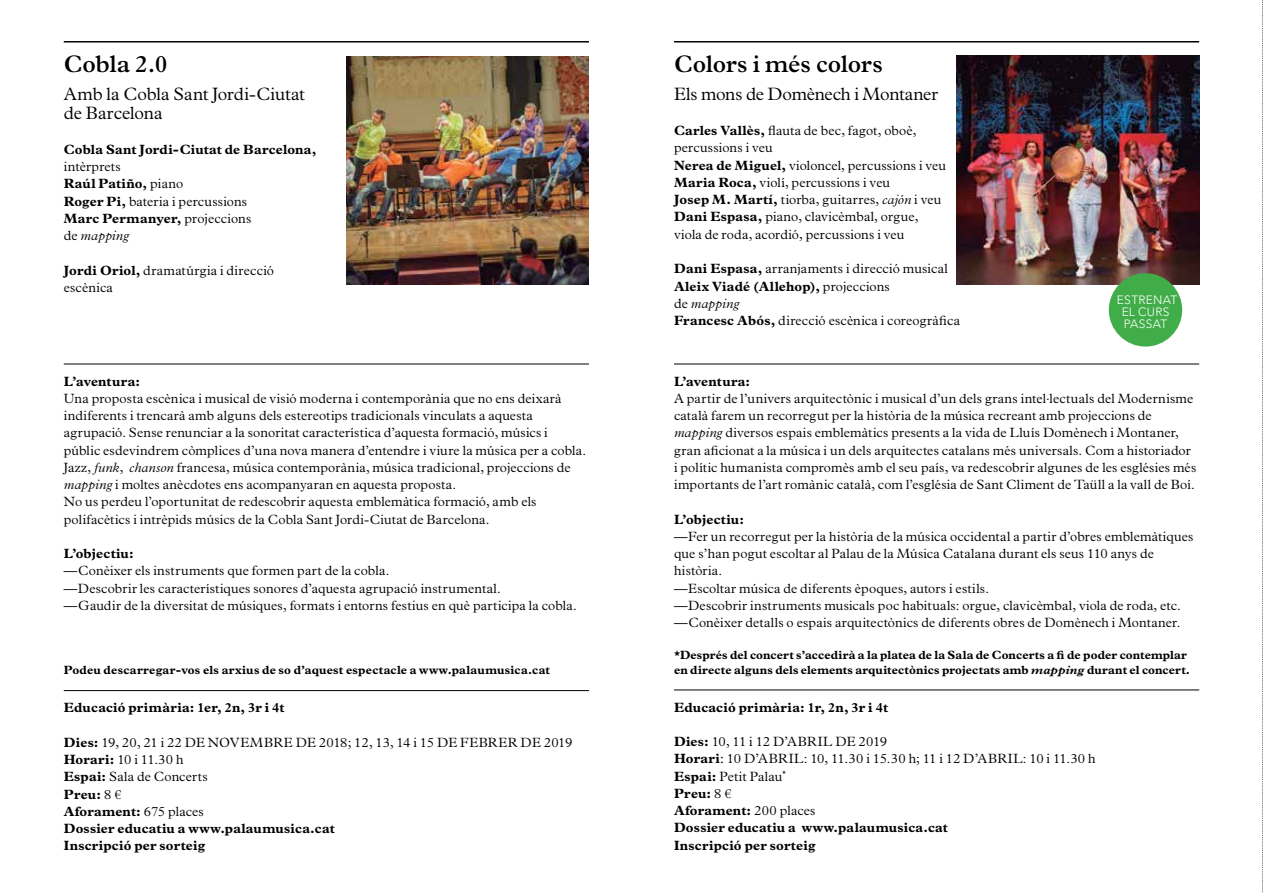
<style>
.page{position:relative;width:1263px;height:893px;background:#fff}
.page>*{position:absolute;margin:0;border:0;box-sizing:border-box;transform-origin:0 0}
.t1{font:600 24px "Plantin Std";letter-spacing:-.005em;color:#000}
.t2{font:300 18px/19.5px "Plantin Std";letter-spacing:-.01em;color:#000}
.t3{font:300 13.5px/17.2px "Plantin Std";letter-spacing:.01em;color:#000}
.t4{font:700 13.5px/17.2px "Plantin Std";letter-spacing:.015em;color:#000}
.t5{font:300 13.5px "Plantin Std";letter-spacing:-.025em;color:#000}
.t6{font:700 12px/15px "Plantin Std";letter-spacing:.01em;color:#000}
.t7{font:300 12px/12px "Avenir LT Std";letter-spacing:.02em;color:#fff;text-align:center}
.s1{font-weight:700}
.s2{font-style:italic}
.s3{font-weight:300}
.s4{font-weight:400}
</style>
<div class="page">
<hr style="left:674px;top:41px;width:525px;height:2px;background:#000">
<hr style="left:674px;top:364px;width:525px;height:1px;background:#000">
<hr style="left:674px;top:690px;width:525px;height:1px;background:#000">
<img style="left:957px;top:55px;width:242px;height:230px">
<svg style="left:1262px;top:0;width:1px;height:893px"></svg>
<div style="left:1109px;top:273px;width:73px;height:74px;background:#41ad49;border-radius:50%"></div>
<hr style="left:64px;top:41px;width:525px;height:2px;background:#000">
<hr style="left:64px;top:364px;width:525px;height:1px;background:#000">
<hr style="left:64px;top:690px;width:525px;height:1px;background:#000">
<img style="left:347px;top:56px;width:242px;height:229px">
<h1 class="t1" style="left:64px;top:50px;width:105px">Cobla 2.0</h1>
<h2 class="t2" style="left:64px;top:84px;width:243px">Amb la Cobla Sant Jordi-Ciutat de Barcelona</h2>
<p class="t4" style="left:64px;top:141px;width:254px">Cobla Sant Jordi-Ciutat de Barcelona,</p>
<p class="t3" style="left:64px;top:158px;width:189px">intèrprets<br><span class="s1">Raúl Patiño,</span> piano<br><span class="s1">Roger Pi,</span> bateria i percussions<br><span class="s1">Marc Permanyer,</span> projeccions de <span class="s2">mapping</span></p>
<p class="t3" style="left:64px;top:262px;width:212px"><span class="s1">Jordi Oriol,</span> dramatúrgia i direcció escènica</p>
<p class="t4" style="left:64px;top:372px;width:78px">L’aventura:</p>
<p class="t3" style="left:64px;top:390px;width:524px">Una proposta escènica i musical de visió moderna i contemporània que no ens deixarà indiferents i trencarà amb alguns dels estereotips tradicionals vinculats a aquesta agrupació. Sense renunciar a la sonoritat característica d’aquesta formació, músics i públic esdevindrem còmplices d’una nova manera d’entendre i viure la música per a cobla.<br>Jazz, <span class="s2">funk</span>, <span class="s2">chanson</span> francesa, música contemporània, música tradicional, projeccions de <span class="s2">mapping</span> i moltes anècdotes ens acompanyaran en aquesta proposta.<br>No us perdeu l’oportunitat de redescobrir aquesta emblemàtica formació, amb els polifacètics i intrèpids músics de la Cobla Sant Jordi-Ciutat de Barcelona.</p>
<p class="t4" style="left:64px;top:545px;width:72px">L’objectiu:</p>
<p class="t3" style="left:64px;top:562px;width:514px">—Conèixer els instruments que formen part de la cobla.<br>—Descobrir les característiques sonores d’aquesta agrupació instrumental.<br>—Gaudir de la diversitat de músiques, formats i entorns festius en què participa la cobla.</p>
<p class="t6" style="left:64px;top:663px;width:488px">Podeu descarregar-vos els arxius de so d’aquest espectacle a www.palaumusica.cat</p>
<p class="t4" style="left:64px;top:699px;width:222px">Educació primària: 1er, 2n, 3r i 4t</p>
<p class="t3" style="left:64px;top:734px;width:167px"><span class="s1">Dies:</span> 19, 20, 21 i 22 de novembre</p>
<p class="t5" style="left:296px;top:734px;width:176px">de 2018; 12, 13, 14 i 15 de febrer</p>
<p class="t3" style="left:521px;top:734px;width:53px">de 2019</p>
<p class="t4" style="left:64px;top:751px;width:272px">Horari: <span class="s3">10 i 11.30 h<br></span>Espai: <span class="s3">Sala de Concerts<br></span>Preu: <span class="s3">8 €<br></span>Aforament: <span class="s3">675 places<br></span>Dossier educatiu a www.palaumusica.cat<br>Inscripció per sorteig</p>
<h1 class="t1" style="left:674px;top:50px;width:210px">Colors i més colors</h1>
<h2 class="t2" style="left:674px;top:84px;width:266px">Els mons de Domènech i Montaner</h2>
<p class="t3" style="left:674px;top:122px;width:273px"><span class="s1">Carles Vallès,</span> flauta de bec, fagot, oboè, percussions i veu<br><span class="s1">Nerea de Miguel,</span> violoncel, percussions i veu <span class="s1">Maria Roca,</span> violí, percussions i veu<br><span class="s1">Josep M. Martí,</span> tiorba, guitarres, <span class="s2">cajón</span> i veu <span class="s1">Dani Espasa,</span> piano, clavicèmbal, orgue, viola de roda, acordió, percussions i veu</p>
<p class="t3" style="left:674px;top:260px;width:288px"><span class="s1">Dani Espasa,</span> arranjaments i direcció musical <span class="s1">Aleix Viadé (Allehop),</span> projeccions<br>de <span class="s2">mapping<br></span><span class="s1">Francesc Abós,</span> direcció escènica i coreogràfica</p>
<p class="t7" style="left:1117px;top:294px;width:62px">ESTRENAT<br>EL CURS<br>PASSAT</p>
<p class="t4" style="left:674px;top:372px;width:78px">L’aventura:</p>
<p class="t3" style="left:674px;top:390px;width:524px">A partir de l’univers arquitectònic i musical d’un dels grans intel·lectuals del Modernisme català farem un recorregut per la història de la música recreant amb projeccions de <span class="s2">mapping</span> diversos espais emblemàtics presents a la vida de Lluís Domènech i Montaner, gran aficionat a la música i un dels arquitectes catalans més universals. Com a historiador i polític humanista compromès amb el seu país, va redescobrir algunes de les esglésies més importants de l’art romànic català, com l’església de Sant Climent de Taüll a la vall de Boí.</p>
<p class="t4" style="left:674px;top:510px;width:72px">L’objectiu:</p>
<p class="t3" style="left:674px;top:528px;width:521px">—Fer un recorregut per la història de la música occidental a partir d’obres emblemàtiques que s’han pogut escoltar al Palau de la Música Catalana durant els seus 110 anys de història.<br>—Escoltar música de diferents èpoques, autors i estils.<br>—Descobrir instruments musicals poc habituals: orgue, clavicèmbal, viola de roda, etc. —Conèixer detalls o espais arquitectònics de diferents obres de Domènech i Montaner.</p>
<p class="t6" style="left:674px;top:648px;width:517px">*Després del concert s’accedirà a la platea de la Sala de Concerts a fi de poder contemplar en directe alguns dels elements arquitectònics projectats amb <span class="s2">mapping</span> durant el concert.</p>
<p class="t4" style="left:674px;top:698px;width:216px">Educació primària: 1r, 2n, 3r i 4t</p>
<p class="t3" style="left:674px;top:733px;width:124px"><span class="s1">Dies:</span> 10, 11 i 12 d’abril</p>
<p class="t3" style="left:835px;top:733px;width:53px">de 2019</p>
<p class="t3" style="left:674px;top:750px;width:95px"><span class="s1">Horari</span><span class="s4">:</span> 10 d ’abril</p>
<p class="t5" style="left:804px;top:751px;width:184px">: 10, 11.30 i 15.30 h; 11 i 12 d’abril</p>
<p class="t3" style="left:1023px;top:750px;width:74px">: 10 i 11.30 h</p>
<p class="t4" style="left:674px;top:767px;width:275px">Espai: <span class="s3">Petit Palau</span><sup>*<br></sup>Preu: <span class="s3">8 €<br></span>Aforament: <span class="s3">200 places<br></span>Dossier educatiu a www.palaumusica.cat<br>Inscripció per sorteig</p>
</div>
